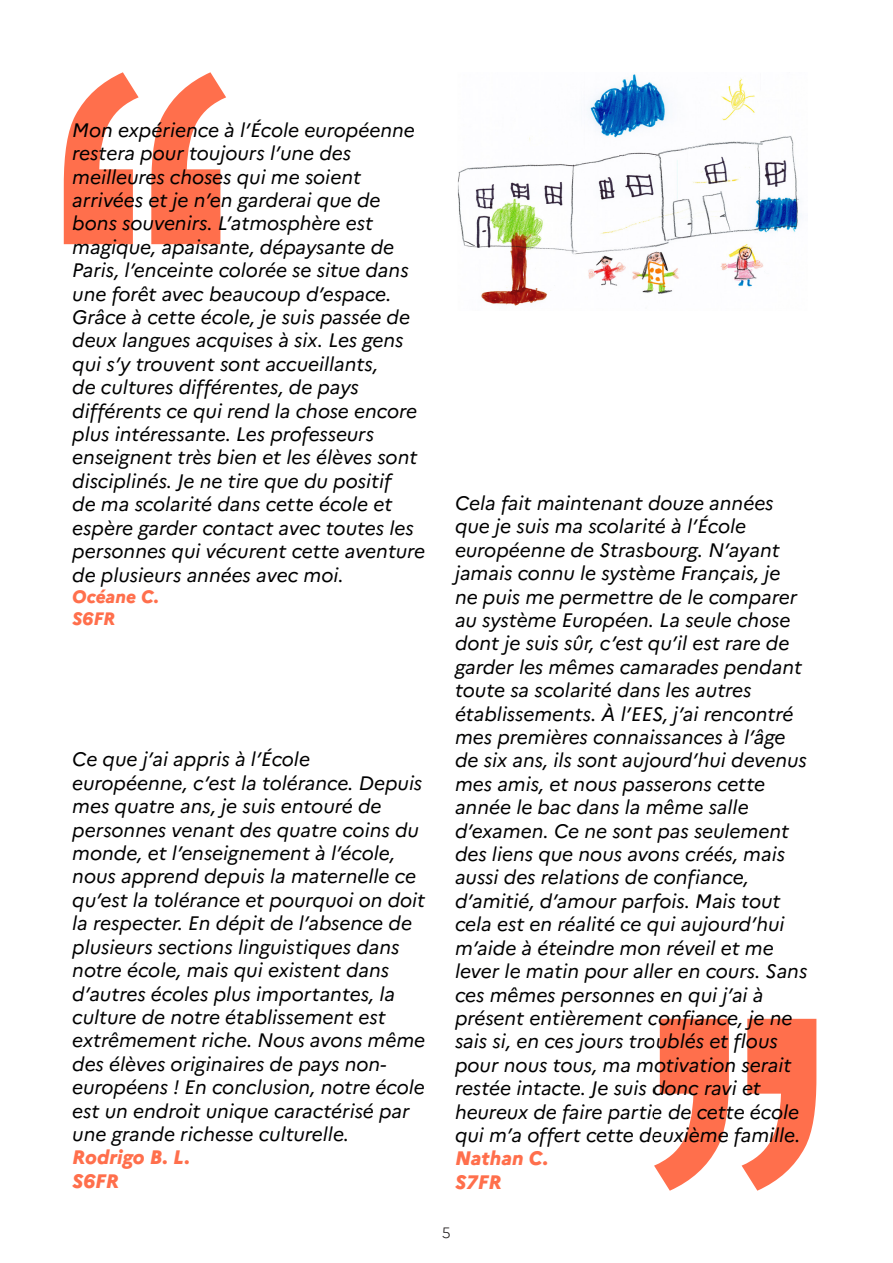
<style>
.page{position:relative;width:893px;height:1263px;background:#fff}
.page>*{position:absolute;margin:0;border:0;box-sizing:border-box;transform-origin:0 0}
.SOUSTITRE{font:italic 19.5px/23.4px "Marianne";color:#000001}
.SOUSTITRE-2{font:italic 800 19.5px "Marianne";color:#ff6f4c}
.SOUSTITRE-3{font:italic 800 18px "Marianne";color:#ff6f4c}
.t1{font:300 15px "Marianne";color:#231f20}
</style>
<div class="page">
<img style="left:457px;top:74px;width:344px;height:232px">
<svg style="left:64px;top:72px;width:162px;height:172px"></svg>
<svg style="left:654px;top:1019px;width:162px;height:172px"></svg>
<p class="SOUSTITRE" style="left:72px;top:118px;width:354px">Mon expérience à l’École européenne restera pour toujours l’une des meilleures choses qui me soient arrivées et je n’en garderai que de bons souvenirs. L’atmosphère est magique, apaisante, dépaysante de Paris, l’enceinte colorée se situe dans une forêt avec beaucoup d’espace.<br>Grâce à cette école, je suis passée de deux langues acquises à six. Les gens qui s’y trouvent sont accueillants,<br>de cultures différentes, de pays différents ce qui rend la chose encore plus intéressante. Les professeurs enseignent très bien et les élèves sont disciplinés. Je ne tire que du positif<br>de ma scolarité dans cette école et espère garder contact avec toutes les personnes qui vécurent cette aventure de plusieurs années avec moi.</p>
<p class="SOUSTITRE-3" style="left:72px;top:586px;width:88px">Océane C.</p>
<p class="SOUSTITRE-3" style="left:72px;top:607px;width:44px">S6FR</p>
<p class="SOUSTITRE" style="left:72px;top:748px;width:354px">Ce que j’ai appris à l’École européenne, c’est la tolérance. Depuis mes quatre ans, je suis entouré de personnes venant des quatre coins du monde, et l’enseignement à l’école, nous apprend depuis la maternelle ce qu’est la tolérance et pourquoi on doit la respecter. En dépit de l’absence de plusieurs sections linguistiques dans notre école, mais qui existent dans d’autres écoles plus importantes, la culture de notre établissement est extrêmement riche. Nous avons même des élèves originaires de pays non&shy;européens ! En conclusion, notre école est un endroit unique caractérisé par une grande richesse culturelle.</p>
<p class="SOUSTITRE-2" style="left:72px;top:1145px;width:119px">Rodrigo B. L.</p>
<p class="SOUSTITRE-2" style="left:72px;top:1169px;width:48px">S6FR</p>
<p class="SOUSTITRE" style="left:455px;top:491px;width:354px">Cela fait maintenant douze années que je suis ma scolarité à l’École européenne de Strasbourg. N’ayant jamais connu le système Français, je ne puis me permettre de le comparer au système Européen. La seule chose dont je suis sûr, c’est qu’il est rare de garder les mêmes camarades pendant toute sa scolarité dans les autres établissements. À l’EES, j’ai rencontré mes premières connaissances à l’âge de six ans, ils sont aujourd’hui devenus mes amis, et nous passerons cette année le bac dans la même salle d’examen. Ce ne sont pas seulement des liens que nous avons créés, mais aussi des relations de confiance, d’amitié, d’amour parfois. Mais tout cela est en réalité ce qui aujourd’hui m’aide à éteindre mon réveil et me lever le matin pour aller en cours. Sans ces mêmes personnes en qui j’ai à présent entièrement confiance, je ne sais si, en ces jours troublés et flous pour nous tous, ma motivation serait restée intacte. Je suis donc ravi et heureux de faire partie de cette école qui m’a offert cette deuxième famille.</p>
<p class="SOUSTITRE-2" style="left:455px;top:1146px;width:95px">Nathan C.</p>
<p class="SOUSTITRE-2" style="left:455px;top:1170px;width:48px">S7FR</p>
<p class="t1" style="left:442px;top:1224px;width:10px">5</p>
</div>
